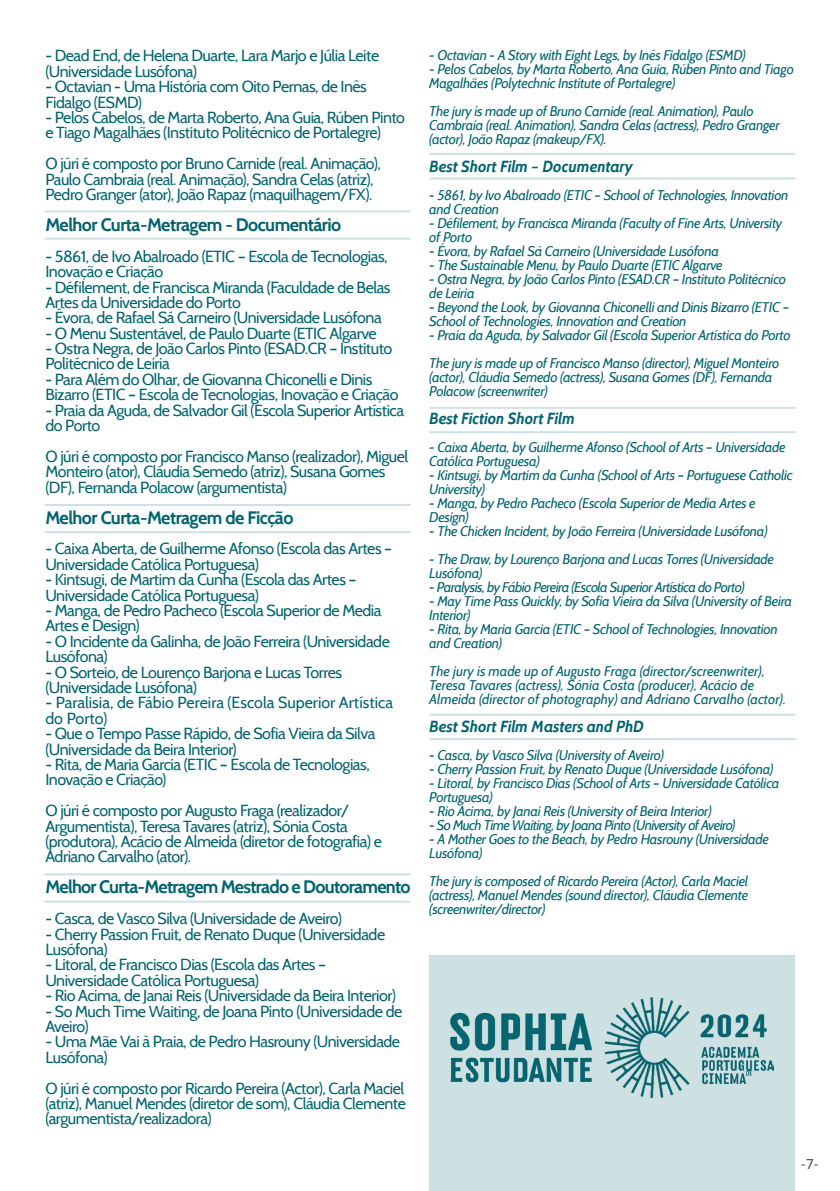
<style>
.page{position:relative;width:840px;height:1191px;background:#fff}
.page>*{position:absolute;margin:0;border:0;box-sizing:border-box;transform-origin:0 0}
.t1{font:700 18px "Cabin";letter-spacing:-.035em;color:#00636f}
.t2{font:16px/15.4px "Cabin";letter-spacing:-.03em;color:#00636f}
.t3{font:italic 700 16px "Cabin";letter-spacing:-.02em;color:#00636f}
.t4{font:16px/15.4px "Cabin";color:#00636f}
.t5{font:16px "Calibri";color:#57585a}
.t6{font:italic 14px/14px "Cabin";letter-spacing:-.02em;color:#00636f}
.t7{font:italic 14px/14px "Cabin";color:#00636f}
.t8{font:italic 14px "Cabin";letter-spacing:-.04em;color:#00636f}
</style>
<div class="page">
<div style="left:429px;top:955px;width:364px;height:236px;background:#cde0e2"></div>
<hr style="left:44px;top:210px;width:366px;height:2px;background:#00646f">
<hr style="left:44px;top:238px;width:366px;height:2px;background:#00646f">
<hr style="left:44px;top:504px;width:366px;height:2px;background:#00646f">
<hr style="left:44px;top:531px;width:366px;height:2px;background:#00646f">
<hr style="left:44px;top:873px;width:366px;height:2px;background:#00646f">
<hr style="left:44px;top:900px;width:366px;height:2px;background:#00646f">
<hr style="left:429px;top:153px;width:366px;height:2px;background:#00646f">
<hr style="left:429px;top:177px;width:366px;height:2px;background:#00646f">
<hr style="left:429px;top:407px;width:366px;height:2px;background:#00646f">
<hr style="left:429px;top:431px;width:366px;height:2px;background:#00646f">
<hr style="left:429px;top:713px;width:366px;height:2px;background:#00646f">
<hr style="left:429px;top:738px;width:366px;height:2px;background:#00646f">
<img style="left:450px;top:997px;width:322px;height:100px">
<p class="t2" style="left:45px;top:48px;width:335px">- Dead End, de Helena Duarte, Lara Marjo e Júlia Leite (Universidade Lusófona)</p>
<p class="t2" style="left:45px;top:79px;width:323px">- Octavian - Uma História com Oito Pernas, de Inês<br>Fidalgo (ESMD)</p>
<p class="t2" style="left:45px;top:110px;width:361px">- Pelos Cabelos, de Marta Roberto, Ana Guia, Rúben Pinto e Tiago Magalhães (Instituto Politécnico de Portalegre)</p>
<p class="t2" style="left:45px;top:156px;width:337px">O júri é composto por Bruno Carnide (real. Animação),<br>Paulo Cambraia (real. Animação), Sandra Celas (atriz),<br>Pedro Granger (ator), João Rapaz (maquilhagem/FX).</p>
<p class="t1" style="left:45px;top:214px;width:297px">Melhor Curta-Metragem - Documentário</p>
<p class="t2" style="left:45px;top:248px;width:343px">- 5861, de Ivo Abalroado (ETIC – Escola de Tecnologias,<br>Inovação e Criação</p>
<p class="t2" style="left:45px;top:279px;width:346px">- Défilement, de Francisca Miranda (Faculdade de Belas<br>Artes da Universidade do Porto</p>
<p class="t2" style="left:45px;top:310px;width:337px">- Évora, de Rafael Sá Carneiro (Universidade Lusófona</p>
<p class="t2" style="left:45px;top:325px;width:333px">- O Menu Sustentável, de Paulo Duarte (ETIC Algarve</p>
<p class="t2" style="left:45px;top:341px;width:348px">- Ostra Negra, de João Carlos Pinto (ESAD.CR – Instituto<br>Politécnico de Leiria</p>
<p class="t2" style="left:45px;top:371px;width:354px">- Para Além do Olhar, de Giovanna Chiconelli e Dinis<br>Bizarro (ETIC – Escola de Tecnologias, Inovação e Criação</p>
<p class="t2" style="left:45px;top:402px;width:360px">- Praia da Aguda, de Salvador Gil (Escola Superior Artística do Porto</p>
<p class="t2" style="left:45px;top:448px;width:364px">O júri é composto por Francisco Manso (realizador), Miguel<br>Monteiro (ator), Cláudia Semedo (atriz), Susana Gomes (DF), Fernanda Polacow (argumentista)</p>
<p class="t1" style="left:45px;top:506px;width:249px">Melhor Curta-Metragem de Ficção</p>
<p class="t2" style="left:45px;top:541px;width:348px">- Caixa Aberta, de Guilherme Afonso (Escola das Artes –<br>Universidade Católica Portuguesa)</p>
<p class="t2" style="left:45px;top:572px;width:312px">- Kintsugi, de Martim da Cunha (Escola das Artes –<br>Universidade Católica Portuguesa)</p>
<p class="t2" style="left:45px;top:602px;width:337px">- Manga, de Pedro Pacheco (Escola Superior de Media<br>Artes e Design)</p>
<p class="t2" style="left:45px;top:633px;width:346px">- O Incidente da Galinha, de João Ferreira (Universidade<br>Lusófona)</p>
<p class="t2" style="left:45px;top:664px;width:298px">- O Sorteio, de Lourenço Barjona e Lucas Torres (Universidade Lusófona)</p>
<p class="t4" style="left:45px;top:695px;width:349px">- Paralisia, de Fábio Pereira (Escola Superior Artística do Porto)</p>
<p class="t2" style="left:45px;top:726px;width:331px">- Que o Tempo Passe Rápido, de Sofia Vieira da Silva (Universidade da Beira Interior)</p>
<p class="t2" style="left:45px;top:756px;width:326px">- Rita, de Maria Garcia (ETIC – Escola de Tecnologias,<br>Inovação e Criação)</p>
<p class="t2" style="left:45px;top:802px;width:338px">O júri é composto por Augusto Fraga (realizador/ Argumentista), Teresa Tavares (atriz), Sónia Costa (produtora), Acácio de Almeida (diretor de fotografia) e Adriano Carvalho (ator).</p>
<p class="t1" style="left:45px;top:876px;width:366px">Melhor Curta-Metragem Mestrado e Doutoramento</p>
<p class="t2" style="left:45px;top:910px;width:298px">- Casca, de Vasco Silva (Universidade de Aveiro)</p>
<p class="t2" style="left:45px;top:926px;width:341px">- Cherry Passion Fruit, de Renato Duque (Universidade<br>Lusófona)</p>
<p class="t2" style="left:45px;top:957px;width:282px">- Litoral, de Francisco Dias (Escola das Artes –<br>Universidade Católica Portuguesa)</p>
<p class="t2" style="left:45px;top:987px;width:352px">- Rio Acima, de Janai Reis (Universidade da Beira Interior)</p>
<p class="t2" style="left:45px;top:1003px;width:358px">- So Much Time Waiting, de Joana Pinto (Universidade de<br>Aveiro)</p>
<p class="t2" style="left:45px;top:1034px;width:356px">- Uma Mãe Vai à Praia, de Pedro Hasrouny (Universidade<br>Lusófona)</p>
<p class="t2" style="left:45px;top:1080px;width:362px;text-align:justify">O júri é composto por Ricardo Pereira (Actor), Carla Maciel (atriz), Manuel Mendes (diretor de som), Cláudia Clemente (argumentista/realizadora)</p>
<p class="t6" style="left:429px;top:47px;width:318px">- Octavian - A Story with Eight Legs, by Inês Fidalgo (ESMD)</p>
<p class="t6" style="left:429px;top:61px;width:366px">- Pelos Cabelos, by Marta Roberto, Ana Guia, Rúben Pinto and Tiago<br>Magalhães (Polytechnic Institute of Portalegre)</p>
<p class="t6" style="left:429px;top:103px;width:351px">The jury is made up of Bruno Carnide (real. Animation), Paulo<br>Cambraia (real. Animation), Sandra Celas (actress), Pedro Granger (actor), João Rapaz (makeup/FX).</p>
<p class="t3" style="left:429px;top:156px;width:205px">Best Short Film – Documentary</p>
<p class="t6" style="left:429px;top:187px;width:360px">- 5861, by Ivo Abalroado (ETIC – School of Technologies, Innovation and Creation</p>
<p class="t6" style="left:429px;top:215px;width:354px">- Défilement, by Francisca Miranda (Faculty of Fine Arts, University of Porto</p>
<p class="t6" style="left:429px;top:243px;width:291px">- Évora, by Rafael Sá Carneiro (Universidade Lusófona</p>
<p class="t6" style="left:429px;top:257px;width:295px">- The Sustainable Menu, by Paulo Duarte (ETIC Algarve</p>
<p class="t6" style="left:429px;top:271px;width:358px">- Ostra Negra, by João Carlos Pinto (ESAD.CR – Instituto Politécnico de Leiria</p>
<p class="t6" style="left:429px;top:299px;width:361px">- Beyond the Look, by Giovanna Chiconelli and Dinis Bizarro (ETIC –<br>School of Technologies, Innovation and Creation</p>
<p class="t6" style="left:429px;top:320px;width:362px;line-height:28px">- Praia da Aguda, by Salvador Gil (Escola Superior Artística do Porto<br>The jury is made up of Francisco Manso (director), Miguel Monteiro</p>
<p class="t6" style="left:429px;top:369px;width:344px">(actor), Cláudia Semedo (actress), Susana Gomes (DF), Fernanda<br>Polacow (screenwriter)</p>
<p class="t3" style="left:429px;top:408px;width:147px">Best Fiction Short Film</p>
<p class="t6" style="left:429px;top:439px;width:357px">- Caixa Aberta, by Guilherme Afonso (School of Arts – Universidade<br>Católica Portuguesa)</p>
<p class="t6" style="left:429px;top:467px;width:364px">- Kintsugi, by Martim da Cunha (School of Arts – Portuguese Catholic<br>University)</p>
<p class="t6" style="left:429px;top:495px;width:328px">- Manga, by Pedro Pacheco (Escola Superior de Media Artes e<br>Design)</p>
<p class="t6" style="left:429px;top:523px;width:339px">- The Chicken Incident, by João Ferreira (Universidade Lusófona)</p>
<p class="t6" style="left:429px;top:551px;width:346px">- The Draw, by Lourenço Barjona and Lucas Torres (Universidade<br>Lusófona)</p>
<p class="t8" style="left:429px;top:578px;width:317px">- Paralysis, by Fábio Pereira (Escola Superior Artística do Porto)</p>
<p class="t6" style="left:429px;top:593px;width:364px">- May Time Pass Quickly, by Sofia Vieira da Silva (University of Beira<br>Interior)</p>
<p class="t6" style="left:429px;top:621px;width:350px">- Rita, by Maria Garcia (ETIC – School of Technologies, Innovation and Creation)</p>
<p class="t7" style="left:429px;top:663px;width:358px">The jury is made up of Augusto Fraga (director/screenwriter),<br>Teresa Tavares (actress), Sónia Costa (producer), Acácio de<br>Almeida (director of photography) and Adriano Carvalho (actor).</p>
<p class="t3" style="left:429px;top:716px;width:216px">Best Short Film Masters and PhD</p>
<p class="t6" style="left:429px;top:747px;width:236px">- Casca, by Vasco Silva (University of Aveiro)</p>
<p class="t6" style="left:429px;top:761px;width:345px">- Cherry Passion Fruit, by Renato Duque (Universidade Lusófona)</p>
<p class="t6" style="left:429px;top:775px;width:351px">- Litoral, by Francisco Dias (School of Arts – Universidade Católica<br>Portuguesa)</p>
<p class="t6" style="left:429px;top:803px;width:284px">- Rio Acima, by Janai Reis (University of Beira Interior)</p>
<p class="t8" style="left:429px;top:816px;width:307px">- So Much Time Waiting, by Joana Pinto (University of Aveiro)</p>
<p class="t6" style="left:429px;top:831px;width:341px">- A Mother Goes to the Beach, by Pedro Hasrouny (Universidade<br>Lusófona)</p>
<p class="t6" style="left:429px;top:873px;width:320px;text-align:justify">The jury is composed of Ricardo Pereira (Actor), Carla Maciel (actress), Manuel Mendes (sound director), Cláudia Clemente (screenwriter/director)</p>
<p class="t5" style="left:800px;top:1153px;width:19px">-7-</p>
</div>
